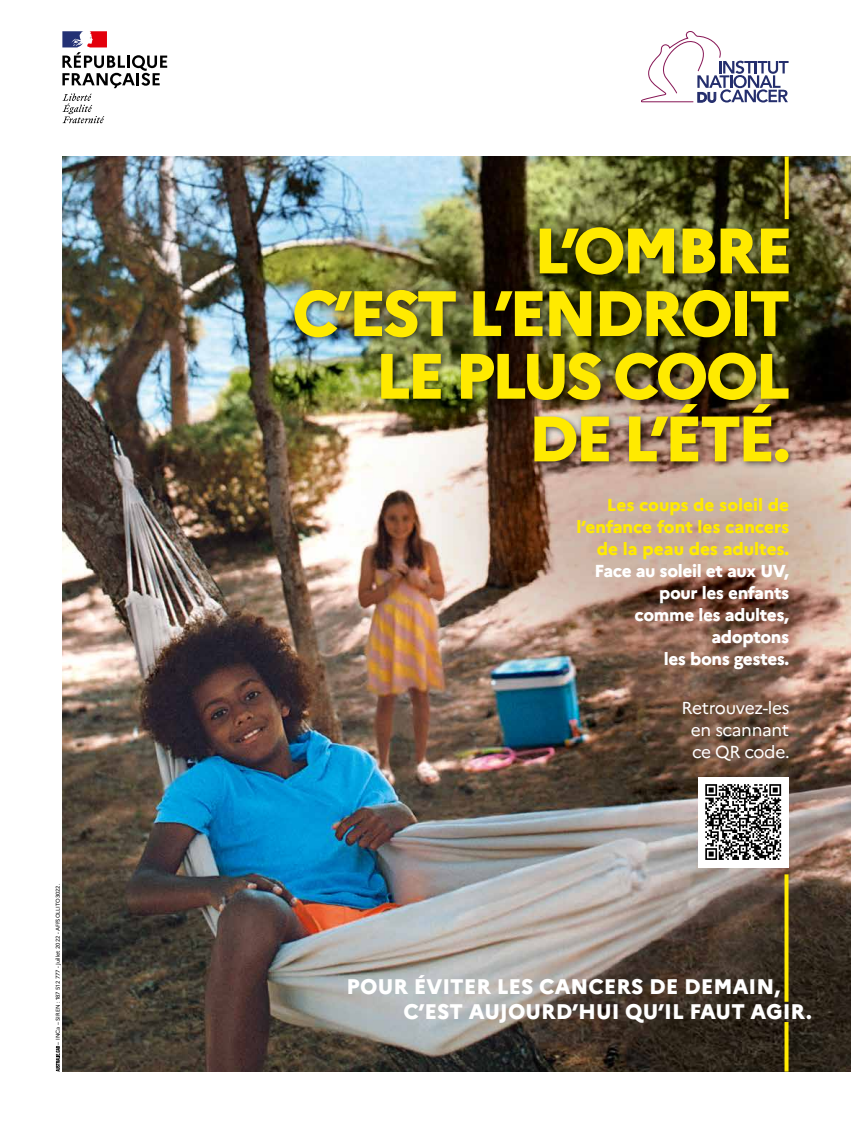
<style>
.page{position:relative;width:851px;height:1134px;background:#fff}
.page>*{position:absolute;margin:0;border:0;box-sizing:border-box;transform-origin:0 0}
.t1{font:800 64px/62.7px "Marianne";letter-spacing:-.06em;color:#ffea00;text-align:right}
.t2{font:800 21.1px/25.3px "Marianne";color:#fff}
.t3{font:800 17.3px/22px "Marianne";letter-spacing:-.02em;color:#fff;text-align:right}
.t4{font:800 17.3px/22px "Marianne";color:#ffea00;text-align:right}
.t5{font:17.3px/22px "Marianne";letter-spacing:-.02em;color:#fff;text-align:justify}
.t6{font:5.5px "Marianne";color:#000}
</style>
<div class="page">
<img style="left:62px;top:156px;width:788px;height:915px">
<svg style="left:56px;top:1046px;width:4px;height:25px"></svg>
<svg style="left:641px;top:31px;width:147px;height:72px"></svg>
<svg style="left:62px;top:31px;width:105px;height:92px"></svg>
<svg style="left:784px;top:874px;width:4px;height:128px"></svg>
<svg style="left:784px;top:1022px;width:4px;height:49px"></svg>
<div style="left:290px;top:223px;width:505px;height:246px;background:#000;opacity:.58"></div>
<div style="left:697px;top:777px;width:91px;height:90px;background:#fff"></div>
<svg style="left:705px;top:784px;width:76px;height:76px"></svg>
<svg style="left:784px;top:156px;width:4px;height:63px"></svg>
<p class="t6" style="left:54px;top:1044px;width:162px;rotate:-90deg">– INCa – SIREN : 187 512 777 - Juillet 2022 - AFFSOLLITO3022.</p>
<h1 class="t1" style="left:292px;top:219px;width:502px">L’OMBRE<br>C’EST L’ENDROIT<br>LE PLUS COOL<br>DE L’ÉTÉ.</h1>
<p class="t4" style="left:576px;top:494px;width:214px">Les coups de soleil de l’enfance font les cancers de la peau des adultes.</p>
<p class="t3" style="left:594px;top:560px;width:196px">Face au soleil et aux UV, pour les enfants<br>comme les adultes, adoptons<br>les bons gestes.</p>
<p class="t5" style="left:690px;top:696px;width:100px;text-indent:-9px">Retrouvez-les en scannant ce QR code.</p>
<p class="t2" style="left:403px;top:974px;width:410px;text-indent:-57px">POUR ÉVITER LES CANCERS DE DEMAIN,<br>C’EST AUJOURD’HUI QU’IL FAUT AGIR.</p>
</div>
